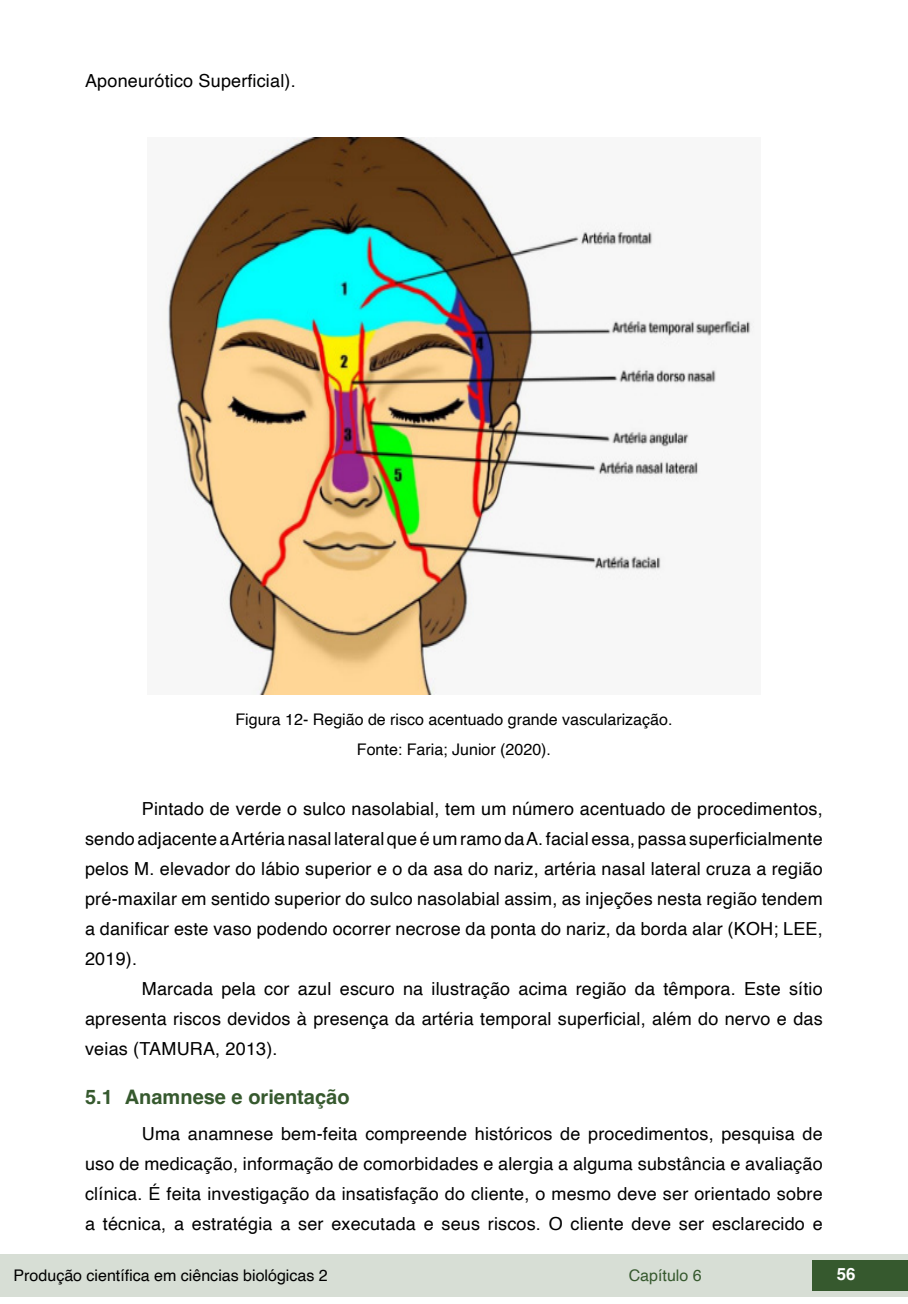
<style>
.page{position:relative;width:908px;height:1304px;background:#fff}
.page>*{position:absolute;margin:0;border:0;box-sizing:border-box;transform-origin:0 0}
.t1{font:700 20px "Helvetica";color:#36592e}
.t2{font:18px/30px "Helvetica";letter-spacing:.01em;color:#000;text-align:justify}
.t3{font:700 16.8px "Helvetica";color:#fff}
.t4{font:16px/30.6px "Helvetica";color:#000;text-align:center}
.t5{font:16px "Helvetica";color:#36592e}
</style>
<div class="page">
<div style="left:0;top:1254px;width:906px;height:43px;background:#d7ded5"></div>
<div style="left:812px;top:1261px;width:95px;height:30px;background:#36592e"></div>
<img style="left:162px;top:137px;width:592px;height:557px">
<p class="t2" style="left:85px;top:66px;width:212px">Aponeurótico Superficial).</p>
<p class="t4" style="left:235px;top:704px;width:438px">Figura 12- Região de risco acentuado grande vascularização.<br>Fonte: Faria; Junior (2020).</p>
<p class="t2" style="left:85px;top:794px;width:738px;text-indent:57px">Pintado de verde o sulco nasolabial, tem um número acentuado de procedimentos, sendo adjacente a Artéria nasal lateral que é um ramo da A. facial essa, passa superficialmente pelos M. elevador do lábio superior e o da asa do nariz, artéria nasal lateral cruza a região pré-maxilar em sentido superior do sulco nasolabial assim, as injeções nesta região tendem a danificar este vaso podendo ocorrer necrose da ponta do nariz, da borda alar (KOH; LEE, 2019).</p>
<p class="t2" style="left:85px;top:974px;width:738px;text-indent:57px">Marcada pela cor azul escuro na ilustração acima região da têmpora. Este sítio apresenta riscos devidos à presença da artéria temporal superficial, além do nervo e das veias (TAMURA, 2013).</p>
<p class="t1" style="left:85px;top:1085px;width:266px">5.1 Anamnese e orientação</p>
<p class="t2" style="left:85px;top:1119px;width:738px;text-indent:57px">Uma anamnese bem-feita compreende históricos de procedimentos, pesquisa de uso de medicação, informação de comorbidades e alergia a alguma substância e avaliação clínica. É feita investigação da insatisfação do cliente, o mesmo deve ser orientado sobre a técnica, a estratégia a ser executada e seus riscos. O cliente deve ser esclarecido e</p>
<p class="t4" style="left:14px;top:1260px;width:315px">Produção científica em ciências biológicas 2</p>
<p class="t5" style="left:628px;top:1263px;width:74px">Capítulo 6</p>
<p class="t3" style="left:836px;top:1264px;width:20px">56</p>
</div>
